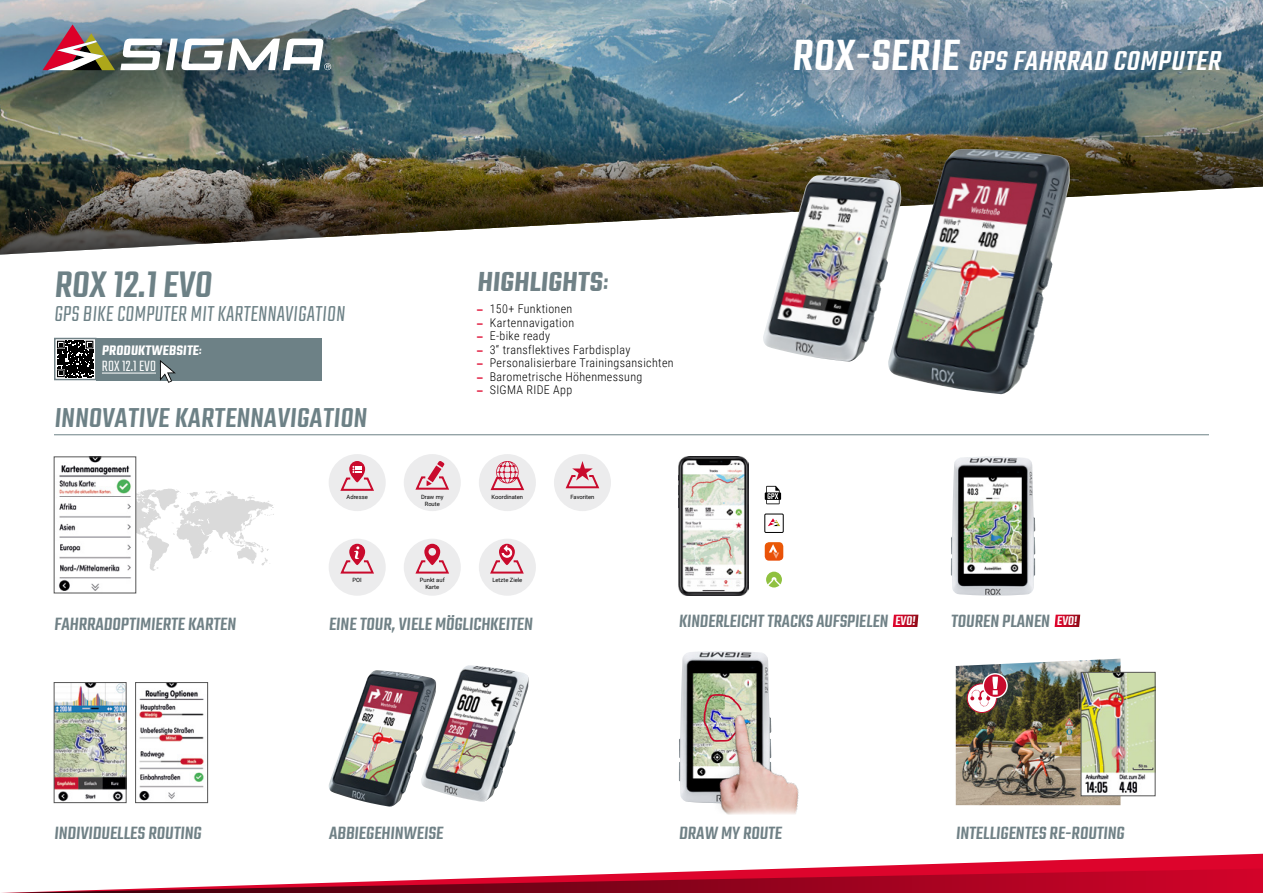
<style>
.page{position:relative;width:1263px;height:893px;background:#fff}
.page>*{position:absolute;margin:0;border:0;box-sizing:border-box;transform-origin:0 0}
.t1{font:500 40.5px "Teko";color:#6d8186}
.t2{font:italic 500 30px "Teko";color:#fff}
.t3{font:500 30px "Teko";color:#6d8186}
.t4{font:600 30px "Teko";color:#708186}
.t5{font:300 24px "Teko";color:#6d8186}
.t6{font:500 19.5px "Teko";color:#708186}
.t7{font:300 16.5px "Teko";letter-spacing:.01em;color:#fff}
.t8{font:600 15px "Teko";color:#fff}
.t9{font:300 12px "Roboto Condensed";letter-spacing:.03em;color:#000}
.t10{font:5.85px/7.1px "Roboto";color:#000;text-align:center}
.s1{font-weight:400}
.s2{font-family:"Eurostile OT Cond";font-weight:800;color:#dd0029}
.s3{font-style:normal;font-size:48px}
.s4{font-size:13.95px;color:#fff}
</style>
<div class="page">
<svg style="left:1127px;top:854px;width:136px;height:4px"></svg>
<svg style="left:1px;top:858px;width:1262px;height:35px"></svg>
<img style="left:0;top:79px;width:1263px;height:176px">
<img style="left:763px;top:175px;width:124px;height:187px">
<img style="left:888px;top:150px;width:163px;height:244px">
<div style="left:97px;top:338px;width:225px;height:42px;background:#6d8186"></div>
<svg style="left:93px;top:341px;width:1px;height:36px"></svg>
<svg style="left:57px;top:341px;width:36px;height:36px"></svg>
<div style="left:54px;top:338px;width:43px;height:42px;border:2px solid #708186"></div>
<hr style="left:102px;top:373px;width:54px;height:1px;background:#fff">
<svg style="left:160px;top:360px;width:16px;height:23px"></svg>
<hr style="left:54px;top:434px;width:1155px;height:1px;background:#6d8186">
<svg style="left:569px;top:0;width:694px;height:123px;background:#678698"></svg>
<svg style="left:0;top:0;width:540px;height:123px;background:#657d85"></svg>
<svg style="left:43px;top:24px;width:288px;height:46px"></svg>
<svg style="left:136px;top:489px;width:138px;height:82px"></svg>
<div style="left:404px;top:454px;width:57px;height:57px;background:#ececed;border-radius:50%"></div>
<svg style="left:415px;top:461px;width:34px;height:29px"></svg>
<div style="left:404px;top:539px;width:57px;height:57px;background:#ececed;border-radius:50%"></div>
<svg style="left:415px;top:544px;width:34px;height:30px"></svg>
<div style="left:479px;top:454px;width:57px;height:57px;background:#ececed;border-radius:50%"></div>
<svg style="left:490px;top:461px;width:34px;height:30px"></svg>
<div style="left:479px;top:539px;width:57px;height:57px;background:#ececed;border-radius:50%"></div>
<svg style="left:490px;top:544px;width:35px;height:30px"></svg>
<div style="left:554px;top:454px;width:57px;height:57px;background:#ececed;border-radius:50%"></div>
<svg style="left:565px;top:461px;width:35px;height:28px"></svg>
<div style="left:329px;top:454px;width:57px;height:57px;background:#ececed;border-radius:50%"></div>
<svg style="left:340px;top:461px;width:34px;height:30px"></svg>
<div style="left:329px;top:539px;width:57px;height:57px;background:#ececed;border-radius:50%"></div>
<svg style="left:340px;top:544px;width:34px;height:30px"></svg>
<img style="left:951px;top:457px;width:84px;height:139px">
<svg style="left:893px;top:615px;width:25px;height:12px"></svg>
<svg style="left:1054px;top:615px;width:26px;height:12px"></svg>
<img style="left:59px;top:459px;width:72px;height:132px">
<div style="left:54px;top:457px;width:82px;height:136px;border:1px solid #565656"></div>
<img style="left:679px;top:457px;width:69px;height:139px">
<svg style="left:765px;top:492px;width:16px;height:8px"></svg>
<svg style="left:766px;top:486px;width:14px;height:18px"></svg>
<div style="left:765px;top:514px;width:18px;height:18px;border:1px solid #000"></div>
<svg style="left:768px;top:518px;width:12px;height:8px"></svg>
<svg style="left:765px;top:542px;width:18px;height:19px"></svg>
<svg style="left:766px;top:571px;width:16px;height:17px"></svg>
<img style="left:956px;top:659px;width:164px;height:146px">
<svg style="left:967px;top:684px;width:29px;height:28px"></svg>
<div style="left:967px;top:683px;width:30px;height:30px;border:1px solid #c90b2d;border-radius:50%"></div>
<svg style="left:983px;top:674px;width:24px;height:23px"></svg>
<div style="left:982px;top:673px;width:26px;height:25px;border:1px solid #fff;border-radius:50%"></div>
<svg style="left:970px;top:677px;width:28px;height:30px"></svg>
<img style="left:1083px;top:674px;width:70px;height:120px">
<div style="left:1081px;top:672px;width:74px;height:124px;border:1px solid #565656"></div>
<img style="left:679px;top:651px;width:91px;height:151px">
<svg style="left:703px;top:693px;width:39px;height:18px"></svg>
<img style="left:686px;top:711px;width:113px;height:104px">
<img style="left:329px;top:671px;width:92px;height:136px">
<img style="left:421px;top:666px;width:94px;height:136px">
<img style="left:139px;top:684px;width:65px;height:117px">
<div style="left:135px;top:682px;width:73px;height:121px;border:1px solid #565656"></div>
<img style="left:56px;top:684px;width:68px;height:117px">
<div style="left:54px;top:682px;width:72px;height:121px;border:1px solid #565656"></div>
<h1 class="t1" style="left:54px;top:261px;width:164px">ROX 12.1 EVO</h1>
<p class="t5" style="left:54px;top:301px;width:295px">GPS BIKE COMPUTER MIT KARTENNAVIGATION</p>
<p class="t8" style="left:102px;top:341px;width:103px">PRODUKTWEBSITE<span class="s1">:</span></p>
<p class="t7" style="left:102px;top:358px;width:56px">ROX 12.1 EVO</p>
<h2 class="t3" style="left:54px;top:400px;width:318px">INNOVATIVE KARTENNAVIGATION</h2>
<h2 class="t4" style="left:477px;top:263px;width:135px">HIGHLIGHTS<span class="s1">:</span></h2>
<p class="t9" style="left:477px;top:300px;width:97px"><span class="s2">–</span> 150+ Funktionen</p>
<p class="t9" style="left:477px;top:314px;width:99px"><span class="s2">–</span> Kartennavigation</p>
<p class="t9" style="left:477px;top:327px;width:75px"><span class="s2">–</span> E-bike ready</p>
<p class="t9" style="left:477px;top:341px;width:155px"><span class="s2">–</span> 3“ transflektives Farbdisplay</p>
<p class="t9" style="left:477px;top:354px;width:198px"><span class="s2">–</span> Personalisierbare Trainingsansichten</p>
<p class="t9" style="left:477px;top:368px;width:167px"><span class="s2">–</span> Barometrische Höhenmessung</p>
<p class="t9" style="left:477px;top:381px;width:97px"><span class="s2">–</span> SIGMA RIDE App</p>
<p class="t10" style="left:347px;top:493px;width:23px">Adresse</p>
<p class="t10" style="left:570px;top:493px;width:25px">Favoriten</p>
<p class="t10" style="left:492px;top:493px;width:33px">Koordinaten</p>
<p class="t10" style="left:421px;top:493px;width:24px">Draw my<br>Route</p>
<p class="t10" style="left:353px;top:576px;width:11px">POI</p>
<p class="t10" style="left:420px;top:576px;width:26px">Punkt auf<br>Karte</p>
<p class="t10" style="left:492px;top:576px;width:31px">Letzte Ziele</p>
<h2 class="t2" style="left:792px;top:44px;width:437px"><span class="s3">ROX-SERIE</span> GPS FAHRRAD COMPUTER</h2>
<p class="t6" style="left:54px;top:612px;width:186px">FAHRRADOPTIMIERTE KARTEN</p>
<p class="t6" style="left:329px;top:612px;width:208px">EINE TOUR,VIELE MÖGLICHKEITEN</p>
<p class="t6" style="left:679px;top:610px;width:240px">KINDERLEICHT TRACKS AUFSPIELEN <span class="s4">EVO!</span></p>
<p class="t6" style="left:951px;top:610px;width:129px">TOUREN PLANEN <span class="s4">EVO!</span></p>
<p class="t6" style="left:54px;top:822px;width:151px">INDIVIDUELLES ROUTING</p>
<p class="t6" style="left:329px;top:822px;width:118px">ABBIEGEHINWEISE</p>
<p class="t6" style="left:679px;top:822px;width:107px">DRAW MY ROUTE</p>
<p class="t6" style="left:956px;top:822px;width:172px">INTELLIGENTES RE-ROUTING</p>
</div>
